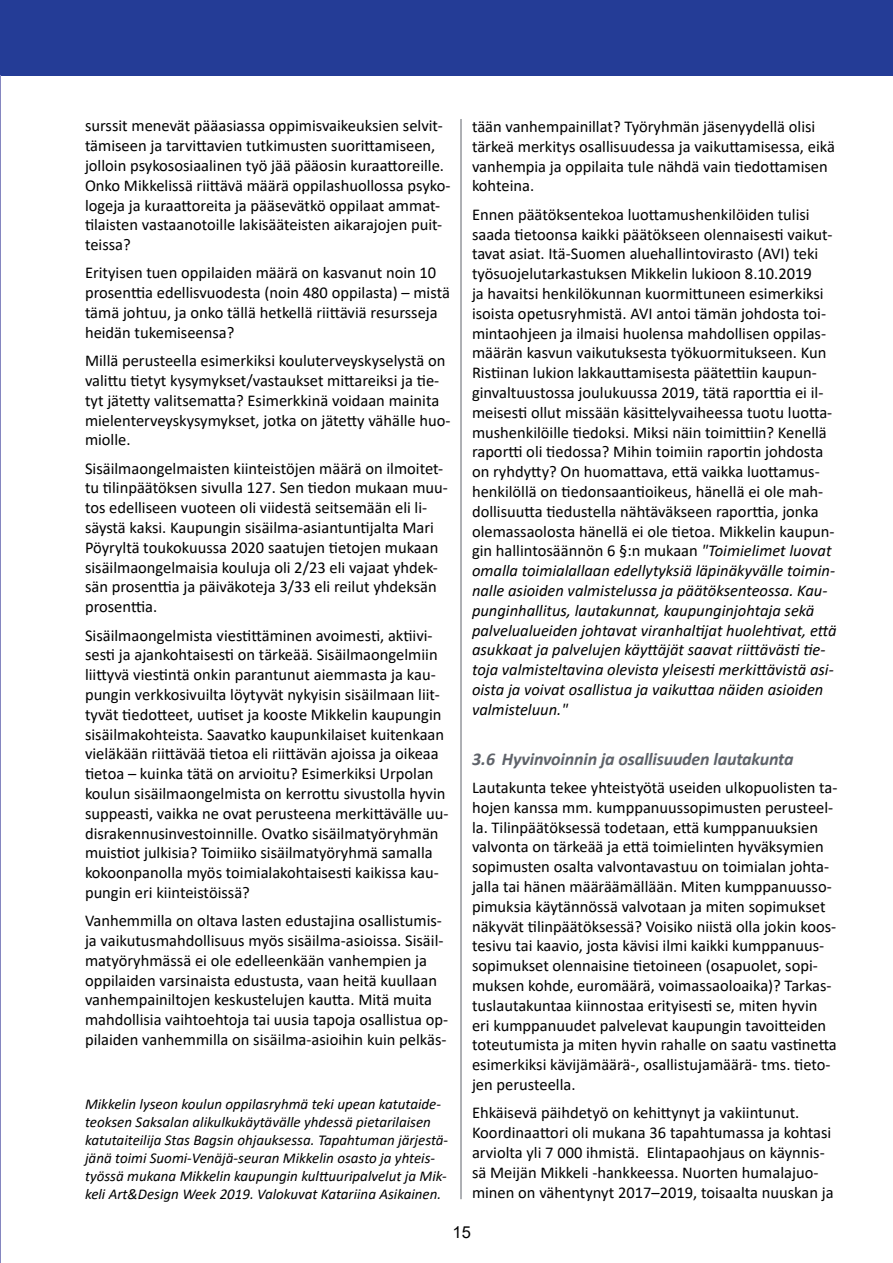
<style>
.page{position:relative;width:893px;height:1263px;background:#fff}
.page>*{position:absolute;margin:0;border:0;box-sizing:border-box;transform-origin:0 0}
.t1{font:italic 700 18px "Calibri";letter-spacing:-.01em;color:#5f636a}
.t2{font:16.5px/19.8px "Calibri";color:#000}
.t3{font:16.5px "Arial";color:#000}
.t4{font:italic 15px/18px "Calibri";color:#000}
.s1{font-style:italic}
</style>
<div class="page">
<div style="left:0;top:0;width:893px;height:76px;background:#243c96"></div>
<hr style="left:461px;top:119px;width:1px;height:1080px;background:#5f636a">
<p class="t2" style="left:85px;top:116px;width:367px">surssit menevät pääasiassa oppimisvaikeuksien selvit&shy;tämiseen ja tarvittavien tutkimusten suorittamiseen, jolloin psykososiaalinen työ jää pääosin kuraattoreille.<br>Onko Mikkelissä riittävä määrä oppilashuollossa psyko&shy;logeja ja kuraattoreita ja pääsevätkö oppilaat ammat&shy;tilaisten vastaanotoille lakisääteisten aikarajojen puit&shy;teissa?</p>
<p class="t2" style="left:85px;top:263px;width:366px">Erityisen tuen oppilaiden määrä on kasvanut noin 10 prosenttia edellisvuodesta (noin 480 oppilasta) – mistä tämä johtuu, ja onko tällä hetkellä riittäviä resursseja heidän tukemiseensa?</p>
<p class="t2" style="left:85px;top:350px;width:367px">Millä perusteella esimerkiksi kouluterveyskyselystä on valittu tietyt kysymykset/vastaukset mittareiksi ja tie&shy;tyt jätetty valitsematta? Esimerkkinä voidaan mainita mielenterveyskysymykset, jotka on jätetty vähälle huo&shy;miolle.</p>
<p class="t2" style="left:85px;top:458px;width:364px">Sisäilmaongelmaisten kiinteistöjen määrä on ilmoitet&shy;tu tilinpäätöksen sivulla 127. Sen tiedon mukaan muu&shy;tos edelliseen vuoteen oli viidestä seitsemään eli li&shy;säystä kaksi. Kaupungin sisäilma-asiantuntijalta Mari Pöyryltä toukokuussa 2020 saatujen tietojen mukaan sisäilmaongelmaisia kouluja oli 2/23 eli vajaat yhdek&shy;sän prosenttia ja päiväkoteja 3/33 eli reilut yhdeksän prosenttia.</p>
<p class="t2" style="left:85px;top:625px;width:365px">Sisäilmaongelmista viestittäminen avoimesti, aktiivi&shy;sesti ja ajankohtaisesti on tärkeää. Sisäilmaongelmiin liittyvä viestintä onkin parantunut aiemmasta ja kau&shy;pungin verkkosivuilta löytyvät nykyisin sisäilmaan liit&shy;tyvät tiedotteet, uutiset ja kooste Mikkelin kaupungin sisäilmakohteista. Saavatko kaupunkilaiset kuitenkaan vieläkään riittävää tietoa eli riittävän ajoissa ja oikeaa tietoa – kuinka tätä on arvioitu? Esimerkiksi Urpolan koulun sisäilmaongelmista on kerrottu sivustolla hyvin suppeasti, vaikka ne ovat perusteena merkittävälle uu&shy;disrakennusinvestoinnille. Ovatko sisäilmatyöryhmän muistiot julkisia? Toimiiko sisäilmatyöryhmä samalla kokoonpanolla myös toimialakohtaisesti kaikissa kau&shy;pungin eri kiinteistöissä?</p>
<p class="t2" style="left:85px;top:910px;width:365px">Vanhemmilla on oltava lasten edustajina osallistumis&shy;ja vaikutusmahdollisuus myös sisäilma-asioissa. Sisäil&shy;matyöryhmässä ei ole edelleenkään vanhempien ja oppilaiden varsinaista edustusta, vaan heitä kuullaan vanhempainiltojen keskustelujen kautta. Mitä muita mahdollisia vaihtoehtoja tai uusia tapoja osallistua op&shy;pilaiden vanhemmilla on sisäilma-asioihin kuin pelkäs-</p>
<p class="t4" style="left:85px;top:1094px;width:365px">Mikkelin lyseon koulun oppilasryhmä teki upean katutaide&shy;teoksen Saksalan alikulkukäytävälle yhdessä pietarilaisen katutaiteilija Stas Bagsin ohjauksessa. Tapahtuman järjestä&shy;jänä toimi Suomi-Venäjä-seuran Mikkelin osasto ja yhteis&shy;työssä mukana Mikkelin kaupungin kulttuuripalvelut ja Mik&shy;keli Art&amp;Design Week 2019. Valokuvat Katariina Asikainen.</p>
<p class="t2" style="left:472px;top:116px;width:364px">tään vanhempainillat? Työryhmän jäsenyydellä olisi tärkeä merkitys osallisuudessa ja vaikuttamisessa, eikä vanhempia ja oppilaita tule nähdä vain tiedottamisen kohteina.</p>
<p class="t2" style="left:472px;top:204px;width:366px">Ennen päätöksentekoa luottamushenkilöiden tulisi saada tietoonsa kaikki päätökseen olennaisesti vaikut&shy;tavat asiat. Itä-Suomen aluehallintovirasto (AVI) teki työsuojelutarkastuksen Mikkelin lukioon 8.10.2019<br>ja havaitsi henkilökunnan kuormittuneen esimerkiksi isoista opetusryhmistä. AVI antoi tämän johdosta toi&shy;mintaohjeen ja ilmaisi huolensa mahdollisen oppilas&shy;määrän kasvun vaikutuksesta työkuormitukseen. Kun Ristiinan lukion lakkauttamisesta päätettiin kaupun&shy;ginvaltuustossa joulukuussa 2019, tätä raporttia ei il&shy;meisesti ollut missään käsittelyvaiheessa tuotu luotta&shy;mushenkilöille tiedoksi. Miksi näin toimittiin? Kenellä raportti oli tiedossa? Mihin toimiin raportin johdosta on ryhdytty? On huomattava, että vaikka luottamus&shy;henkilöllä on tiedonsaantioikeus, hänellä ei ole mah&shy;dollisuutta tiedustella nähtäväkseen raporttia, jonka olemassaolosta hänellä ei ole tietoa. Mikkelin kaupun&shy;gin hallintosäännön 6 §:n mukaan <span class="s1">"Toimielimet luovat omalla toimialallaan edellytyksiä läpinäkyvälle toimin&shy;nalle asioiden valmistelussa ja päätöksenteossa. Kau&shy;punginhallitus, lautakunnat, kaupunginjohtaja sekä palvelualueiden johtavat viranhaltijat huolehtivat, että asukkaat ja palvelujen käyttäjät saavat riittävästi tie&shy;toja valmisteltavina olevista yleisesti merkittävistä asi&shy;oista ja voivat osallistua ja vaikuttaa näiden asioiden valmisteluun."</span></p>
<p class="t1" style="left:472px;top:746px;width:323px">3.6 Hyvinvoinnin ja osallisuuden lautakunta</p>
<p class="t2" style="left:472px;top:777px;width:367px">Lautakunta tekee yhteistyötä useiden ulkopuolisten ta&shy;hojen kanssa mm. kumppanuussopimusten perusteel&shy;la. Tilinpäätöksessä todetaan, että kumppanuuksien valvonta on tärkeää ja että toimielinten hyväksymien sopimusten osalta valvontavastuu on toimialan johta&shy;jalla tai hänen määräämällään. Miten kumppanuusso&shy;pimuksia käytännössä valvotaan ja miten sopimukset näkyvät tilinpäätöksessä? Voisiko niistä olla jokin koos&shy;tesivu tai kaavio, josta kävisi ilmi kaikki kumppanuus&shy;sopimukset olennaisine tietoineen (osapuolet, sopi&shy;muksen kohde, euromäärä, voimassaoloaika)? Tarkas&shy;tuslautakuntaa kiinnostaa erityisesti se, miten hyvin eri kumppanuudet palvelevat kaupungin tavoitteiden toteutumista ja miten hyvin rahalle on saatu vastinetta esimerkiksi kävijämäärä-, osallistujamäärä- tms. tieto&shy;jen perusteella.</p>
<p class="t2" style="left:472px;top:1102px;width:363px">Ehkäisevä päihdetyö on kehittynyt ja vakiintunut.<br>Koordinaattori oli mukana 36 tapahtumassa ja kohtasi arviolta yli 7 000 ihmistä. Elintapaohjaus on käynnis&shy;sä Meijän Mikkeli -hankkeessa. Nuorten humalajuo&shy;minen on vähentynyt 2017–2019, toisaalta nuuskan ja</p>
<p class="t3" style="left:453px;top:1220px;width:20px">15</p>
</div>
